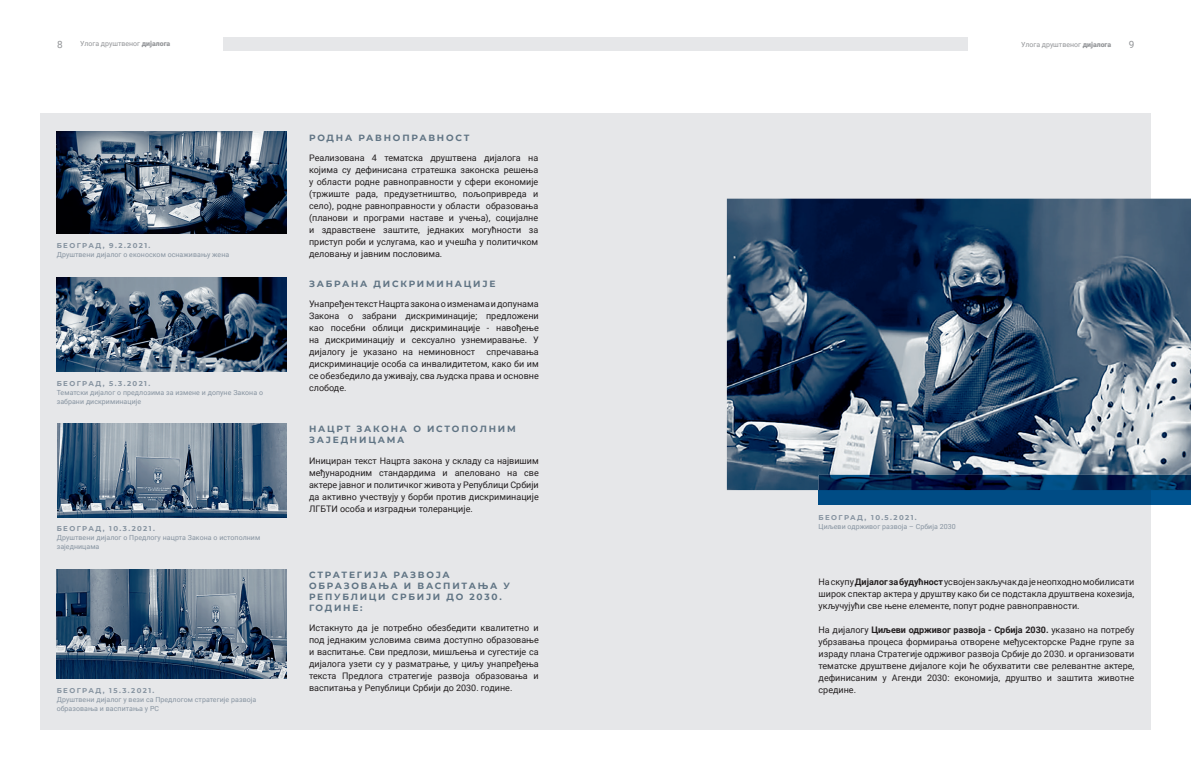
<style>
.page{position:relative;width:1191px;height:766px;background:#fff}
.page>*{position:absolute;margin:0;border:0;box-sizing:border-box;transform-origin:0 0}
.t1{font:10px "Roboto";color:#939598}
.t2{font:9px/12px "Roboto";color:#231f20;text-align:justify}
.t3{font:700 9px/10.8px "Montserrat";letter-spacing:.2em;color:#607484}
.t4{font:7px/9px "Roboto";letter-spacing:.01em;color:#8693a0}
.t5{font:700 7px "Montserrat";letter-spacing:.2em;color:#8693a0}
.t6{font:7px "Roboto";color:#939598}
.s1{font-weight:900}
.s2{font-weight:700}
</style>
<div class="page">
<div style="left:40px;top:113px;width:555px;height:616px;background:#e6e7e9"></div>
<div style="left:595px;top:113px;width:556px;height:616px;background:#e6e7e9"></div>
<div style="left:223px;top:37px;width:372px;height:13px;background:#e6e7e9"></div>
<div style="left:595px;top:37px;width:373px;height:13px;background:#e6e7e9"></div>
<img style="left:57px;top:132px;width:229px;height:101px">
<img style="left:57px;top:423px;width:229px;height:94px">
<img style="left:57px;top:278px;width:229px;height:93px">
<img style="left:57px;top:569px;width:229px;height:108px">
<img style="left:727px;top:198px;width:464px;height:292px">
<div style="left:1151px;top:490px;width:40px;height:14px;background:#005491"></div>
<div style="left:818px;top:490px;width:333px;height:14px;background:#004c85"></div>
<img style="left:818px;top:474px;width:373px;height:16px">
<p class="t1" style="left:57px;top:37px;width:7px">8</p>
<p class="t6" style="left:80px;top:39px;width:92px">Улога друштвеног <span class="s1">дијалога</span></p>
<p class="t6" style="left:1021px;top:39px;width:92px">Улога друштвеног <span class="s1">дијалога</span></p>
<p class="t1" style="left:1128px;top:37px;width:7px">9</p>
<p class="t5" style="left:57px;top:241px;width:95px">БЕОГРАД, 9.2.2021.</p>
<p class="t4" style="left:57px;top:250px;width:174px">Друштвени дијалог о еконоском оснаживању жена</p>
<p class="t5" style="left:57px;top:378px;width:95px">БЕОГРАД, 5.3.2021.</p>
<p class="t4" style="left:57px;top:387px;width:208px">Тематски дијалог о предлозима за измене и допуне Закона о забрани дискриминације</p>
<p class="t5" style="left:57px;top:523px;width:100px">БЕОГРАД, 10.3.2021.</p>
<p class="t4" style="left:57px;top:532px;width:205px">Друштвени дијалог о Предлогу нацрта Закона о истополним заједницама</p>
<p class="t5" style="left:57px;top:685px;width:99px">БЕОГРАД, 15.3.2021.</p>
<p class="t4" style="left:57px;top:694px;width:201px">Друштвени дијалог у вези са Предлогом стратегије развоја образовања и васпитања у РС</p>
<p class="t3" style="left:309px;top:132px;width:162px">РОДНА РАВНОПРАВНОСТ</p>
<p class="t2" style="left:309px;top:152px;width:231px">Реализована 4 тематска друштвена дијалога на којима су дефинисана стратешка законска решења у области родне равноправности у сфери економије (тржиште рада, предузетништво, пољопривреда и село), родне равноправности у области образовања (планови и програми наставе и учења), социјалне и здравствене заштите, једнаких могућности за приступ роби и услугама, као и учешћа у политичком деловању и јавним пословима.</p>
<p class="t3" style="left:309px;top:277px;width:188px">ЗАБРАНА ДИСКРИМИНАЦИЈЕ</p>
<p class="t2" style="left:309px;top:297px;width:231px">Унапређен текст Нацрта закона о изменама и допунама Закона о забрани дискриминације; предложени као посебни облици дискриминације - навођење на дискриминацију и сексуално узнемиравање. У дијалогу је указано на неминовност</p>
<p class="t2" style="left:309px;top:345px;width:231px;text-indent:177px">спречавања дискриминације особа са инвалидитетом, како би им се обезбедило да уживају, сва људска права и основне слободе.</p>
<p class="t3" style="left:309px;top:423px;width:208px">НАЦРТ ЗАКОНА О ИСТОПОЛНИМ<br>ЗАЈЕДНИЦАМА</p>
<p class="t2" style="left:309px;top:454px;width:231px">Инициран текст Нацрта закона у складу са највишим међународним стандардима и апеловано на све актере јавног и политичког живота у Републици Србији да активно учествују у борби против дискриминације ЛГБТИ особа и изградњи толеранције.</p>
<p class="t3" style="left:309px;top:569px;width:202px">СТРАТЕГИЈА РАЗВОЈА<br>ОБРАЗОВАЊА И ВАСПИТАЊА У<br>РЕПУБЛИЦИ СРБИЈИ ДО 2030.<br>ГОДИНЕ:</p>
<p class="t2" style="left:309px;top:621px;width:231px">Истакнуто да је потребно обезбедити квалитетно и под једнаким условима свима доступно образовање и васпитање. Сви предлози, мишљења и сугестије са дијалога узети су у разматрање, у циљу унапређења текста Предлога стратегије развоја образовања и васпитања у Републици Србији до 2030. године.</p>
<p class="t5" style="left:818px;top:512px;width:100px">БЕОГРАД, 10.5.2021.</p>
<p class="t4" style="left:818px;top:522px;width:139px">Циљеви одрживог развоја – Србија 2030</p>
<p class="t2" style="left:818px;top:575px;width:317px">На скупу <span class="s2">Дијалог за будућност</span> усвојен закључак да је неопходно мобилисати широк спектар актера у друштву како би се подстакла друштвена кохезија, укључујући све њене елементе, попут родне равноправности.</p>
<p class="t2" style="left:818px;top:623px;width:317px">На дијалогу <span class="s2">Циљеви одрживог развоја - Србија 2030.</span> указано на потребу убрзавања процеса формирања отворене међусекторске Радне групе за израду плана Стратегије одрживог развоја Србије до 2030. и организовати тематске друштвене дијалоге који ће обухватити све релевантне актере, дефинисаним у Агенди 2030: економија, друштво и заштита животне средине.</p>
</div>
